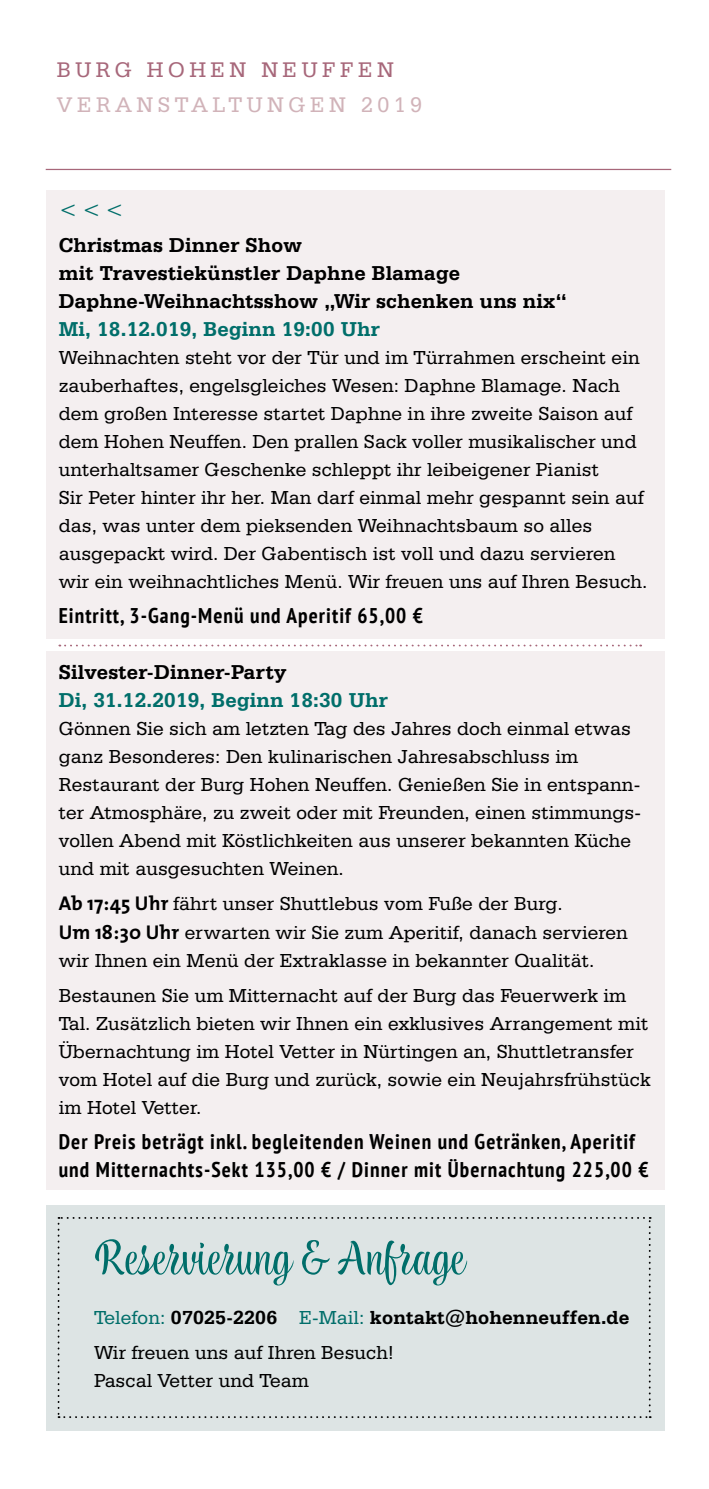
<style>
.page{position:relative;width:709px;height:1489px;background:#fff}
.page>*{position:absolute;margin:0;border:0;box-sizing:border-box;transform-origin:0 0}
.t1{font:50px "TT Knickerbockers Script";color:#006e6a}
.t2{font:22.5px "Serifa BT";letter-spacing:.2em;color:#d1b3b9}
.t3{font:22.5px "Serifa BT";letter-spacing:.2em;color:#a7677a}
.t4{font:22.5px "Serifa BT";color:#006e6a}
.t5{font:700 condensed 21.25px/28px "PT Sans";letter-spacing:.05em;color:#000}
.t6{font:700 21.25px/28px "Serifa BT";letter-spacing:.01em;color:#000}
.t7{font:700 21.25px "Serifa BT";letter-spacing:.01em;color:#006e6a}
.t8{font:20px/28px "Serifa BT";letter-spacing:.005em;color:#000}
.t9{font:700 20px/35px "Serifa BT";letter-spacing:.01em;color:#000}
.s1{font-family:"The Mix";font-weight:700}
.s2{font-weight:400;color:#006e6a}
.s3{font-weight:400}
</style>
<div class="page">
<div style="left:46px;top:190px;width:618px;height:449px;background:#f4eff0"></div>
<div style="left:46px;top:651px;width:618px;height:538px;background:#f4eff0"></div>
<div style="left:46px;top:1204px;width:618px;height:226px;background:#dde4e4"></div>
<hr style="left:46px;top:169px;width:625px;height:1px;background:#a7677a">
<svg style="left:59px;top:644px;width:582px;height:2px"></svg>
<svg style="left:58px;top:1217px;width:592px;height:200px"></svg>
<p class="t3" style="left:57px;top:56px;width:338px">BURG HOHEN NEUFFEN</p>
<p class="t2" style="left:57px;top:91px;width:366px">VERANSTALTUNGEN 2019</p>
<p class="t4" style="left:59px;top:196px;width:67px">&lt;&lt;&lt;</p>
<p class="t6" style="left:59px;top:230px;width:510px">Christmas Dinner Show<br>mit Travestiekünstler Daphne Blamage<br>Daphne-Weihnachtsshow „Wir schenken uns nix“</p>
<p class="t7" style="left:59px;top:316px;width:323px">Mi, 18.12.019, Beginn 19:00 Uhr</p>
<p class="t8" style="left:59px;top:343px;width:590px">Weihnachten steht vor der Tür und im Türrahmen erscheint ein zauberhaftes, engelsgleiches Wesen: Daphne Blamage. Nach dem großen Interesse startet Daphne in ihre zweite Saison auf dem Hohen Neuffen. Den prallen Sack voller musikalischer und unterhaltsamer Geschenke schleppt ihr leibeigener Pianist<br>Sir Peter hinter ihr her. Man darf einmal mehr gespannt sein auf das, was unter dem pieksenden Weihnachtsbaum so alles ausgepackt wird. Der Gabentisch ist voll und dazu servieren wir ein weihnachtliches Menü. Wir freuen uns auf Ihren Besuch.</p>
<p class="t5" style="left:59px;top:601px;width:366px">Eintritt, 3-Gang-Menü und Aperitif 65,00 €</p>
<p class="t6" style="left:59px;top:657px;width:229px">Silvester-Dinner-Party</p>
<p class="t7" style="left:59px;top:687px;width:330px">Di, 31.12.2019, Beginn 18:30 Uhr</p>
<p class="t8" style="left:59px;top:714px;width:584px">Gönnen Sie sich am letzten Tag des Jahres doch einmal etwas ganz Besonderes: Den kulinarischen Jahresabschluss im Restaurant der Burg Hohen Neuffen. Genießen Sie in entspann&shy;ter Atmosphäre, zu zweit oder mit Freunden, einen stimmungs&shy;vollen Abend mit Köstlichkeiten aus unserer bekannten Küche und mit ausgesuchten Weinen.</p>
<p class="t8" style="left:59px;top:889px;width:570px"><span class="s1">Ab 17:45 Uhr</span> fährt unser Shuttlebus vom Fuße der Burg.<br><span class="s1">Um 18:30 Uhr</span> erwarten wir Sie zum Aperitif, danach servieren wir Ihnen ein Menü der Extraklasse in bekannter Qualität.</p>
<p class="t8" style="left:59px;top:980px;width:593px">Bestaunen Sie um Mitternacht auf der Burg das Feuerwerk im Tal. Zusätzlich bieten wir Ihnen ein exklusives Arrangement mit Übernachtung im Hotel Vetter in Nürtingen an, Shuttletransfer vom Hotel auf die Burg und zurück, sowie ein Neujahrsfrühstück im Hotel Vetter.</p>
<p class="t5" style="left:59px;top:1126px;width:591px">Der Preis beträgt inkl. begleitenden Weinen und Getränken, Aperitif und Mitternachts-Sekt 135,00 € / Dinner mit Übernachtung 225,00 €</p>
<h1 class="t1" style="left:94px;top:1227px;width:371px">Reservierung &amp; Anfrage</h1>
<p class="t9" style="left:94px;top:1298px;width:537px"><span class="s2">Telefon:</span> 07025-2206 <span class="s2">E-Mail:</span> kontakt@hohenneuffen.de<br><span class="s3">Wir freuen uns auf Ihren Besuch!</span></p>
<p class="t8" style="left:94px;top:1365px;width:216px">Pascal Vetter und Team</p>
</div>
